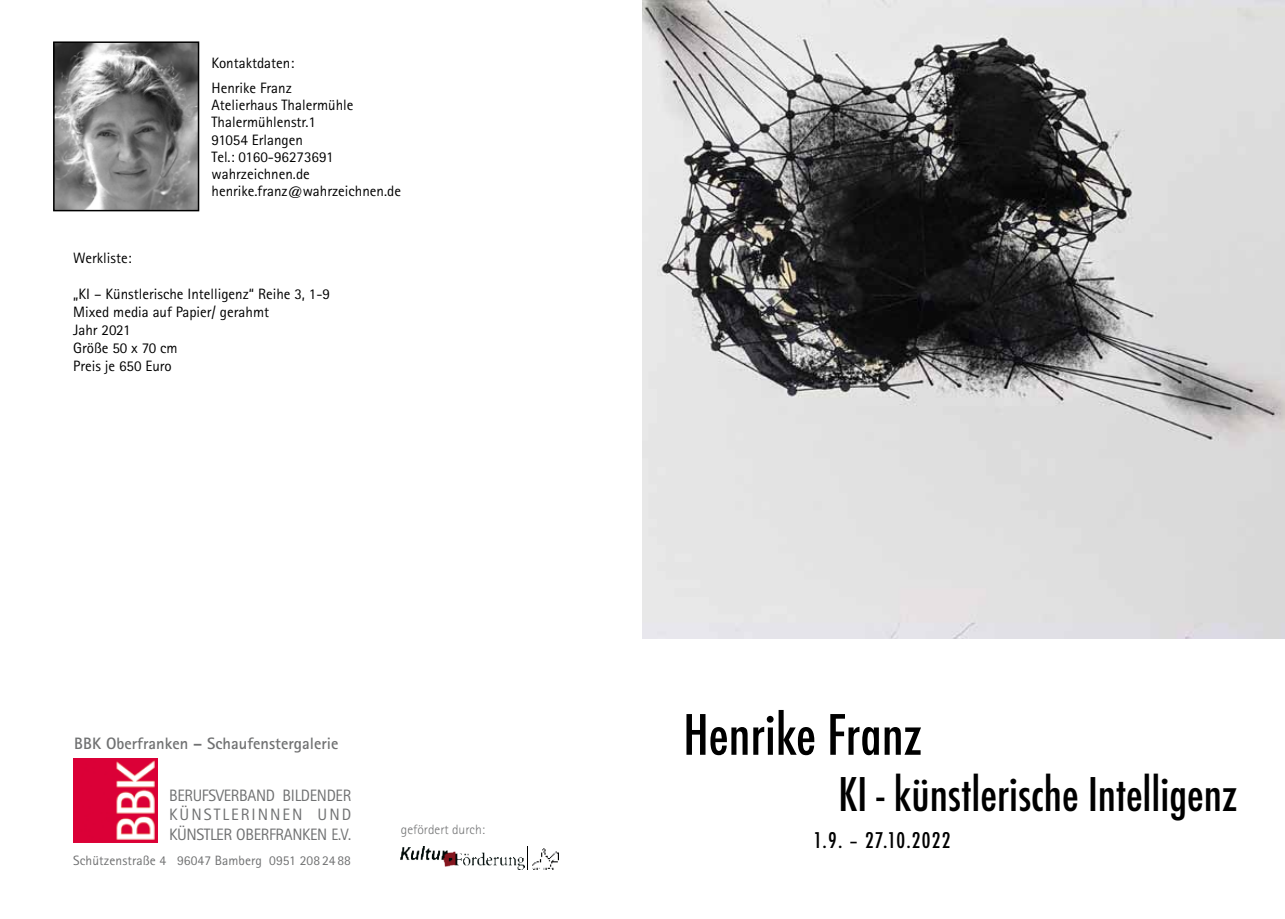
<style>
.page{position:relative;width:1285px;height:919px;background:#fff}
.page>*{position:absolute;margin:0;border:0;box-sizing:border-box;transform-origin:0 0}
.t1{font:500 condensed 54px "Futura";color:#000}
.t2{font:500 condensed 45px "Futura";color:#000}
.t3{font:500 condensed 21px "Futura";letter-spacing:.06em;color:#000}
.t4{font:16.5px/19.8px "Rotis Sans Serif";letter-spacing:-.02em;color:#707172;text-align:justify}
.t5{font:700 16.5px "Rotis Sans Serif";color:#707172}
.t6{font:15px/17.2px "Rotis Sans Serif";color:#000}
.t7{font:13.5px "Rotis Sans Serif";letter-spacing:.005em;color:#707172}
.t8{font:300 13.5px "Rotis Sans Serif";color:#707172}
</style>
<div class="page">
<img style="left:642px;top:0;width:642px;height:638px">
<img style="left:401px;top:846px;width:123px;height:23px">
<svg style="left:527px;top:846px;width:1px;height:23px"></svg>
<img style="left:532px;top:848px;width:26px;height:21px">
<img style="left:74px;top:758px;width:83px;height:84px">
<img style="left:56px;top:44px;width:140px;height:164px">
<div style="left:53px;top:41px;width:146px;height:170px;border:2px solid #000"></div>
<p class="t6" style="left:211px;top:50px;width:84px;line-height:24.8px">Kontaktdaten:<br>Henrike Franz</p>
<p class="t6" style="left:211px;top:96px;width:191px">Atelierhaus Thalermühle<br>Thalermühlenstr.1<br>91054 Erlangen<br>Tel.: 0160-96273691 wahrzeichnen.de henrike.franz@wahrzeichnen.de</p>
<p class="t6" style="left:73px;top:249px;width:60px">Werkliste:</p>
<p class="t6" style="left:73px;top:285px;width:258px;line-height:18px">„KI – Künstlerische Intelligenz“ Reihe 3, 1-9<br>Mixed media auf Papier/ gerahmt<br>Jahr 2021<br>Größe 50 x 70 cm<br>Preis je 650 Euro</p>
<p class="t5" style="left:74px;top:732px;width:265px">BBK Oberfranken – Schaufenstergalerie</p>
<p class="t4" style="left:169px;top:784px;width:184px">BERUFSVERBAND BILDENDER KÜNSTLERINNEN UND KÜNSTLER OBERFRANKEN E.V.</p>
<p class="t7" style="left:73px;top:852px;width:279px">Schützenstraße 4 96047 Bamberg 0951 208 24 88</p>
<p class="t8" style="left:401px;top:821px;width:86px">gefördert durch:</p>
<h1 class="t1" style="left:683px;top:700px;width:240px">Henrike Franz</h1>
<h2 class="t2" style="left:838px;top:765px;width:400px">KI - künstlerische Intelligenz</h2>
<h3 class="t3" style="left:813px;top:826px;width:138px">1.9. – 27.10.2022</h3>
</div>
